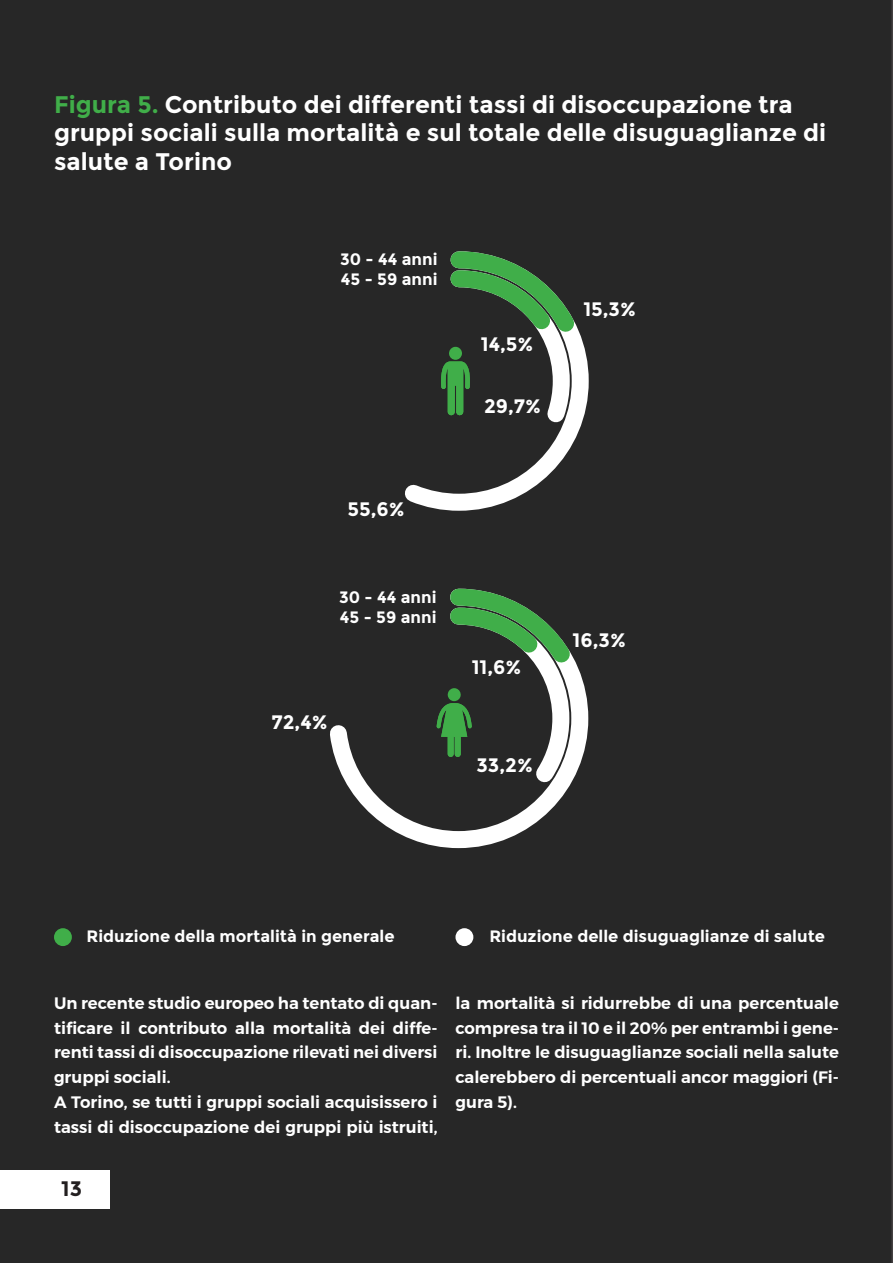
<style>
.page{position:relative;width:893px;height:1263px;background:#272727}
.page>*{position:absolute;margin:0;border:0;box-sizing:border-box;transform-origin:0 0}
.t1{font:700 24px/28.8px "Montserrat";color:#fff}
.t2{font:700 21px "Montserrat";color:#231f20}
.t3{font:700 19.5px "Montserrat";color:#fff}
.Testo{font:600 16.5px/24.8px "Montserrat";color:#fff;text-align:justify}
.Grafico_4{font:700 16.5px "Montserrat";color:#fff}
.s1{color:#40ae49}
</style>
<div class="page">
<svg style="left:319px;top:580px;width:278px;height:277px;background:#3f3f3f"></svg>
<svg style="left:391px;top:243px;width:206px;height:276px;background:#3f3f3f"></svg>
<div style="left:54px;top:928px;width:18px;height:18px;background:#40ae49;border-radius:50%"></div>
<div style="left:455px;top:928px;width:18px;height:18px;background:#fff;border-radius:50%"></div>
<svg style="left:441px;top:243px;width:148px;height:192px;background:#475c49"></svg>
<svg style="left:437px;top:580px;width:148px;height:217px;background:#4a5c4c"></svg>
<div style="left:0;top:1170px;width:110px;height:38px;background:#fff"></div>
<p class="t1" style="left:54px;top:90px;width:774px"><span class="s1">Figura 5.</span> Contributo dei differenti tassi di disoccupazione tra gruppi sociali sulla mortalità e sul totale delle disuguaglianze di salute a Torino</p>
<p class="Grafico_4" style="left:340px;top:250px;width:99px">30 - 44 anni</p>
<p class="Grafico_4" style="left:341px;top:270px;width:98px">45 - 59 anni</p>
<p class="t3" style="left:348px;top:498px;width:59px">55,6%</p>
<p class="Grafico_4" style="left:339px;top:587px;width:99px">30 - 44 anni</p>
<p class="Grafico_4" style="left:340px;top:607px;width:98px">45 - 59 anni</p>
<p class="t3" style="left:271px;top:710px;width:58px">72,4%</p>
<p class="t3" style="left:481px;top:332px;width:54px">14,5%</p>
<p class="t3" style="left:484px;top:394px;width:59px">29,7%</p>
<p class="t3" style="left:583px;top:297px;width:54px">15,3%</p>
<p class="t3" style="left:472px;top:655px;width:51px">11,6%</p>
<p class="t3" style="left:476px;top:753px;width:58px">33,2%</p>
<p class="t3" style="left:572px;top:628px;width:55px">16,3%</p>
<p class="Grafico_4" style="left:87px;top:926px;width:310px">Riduzione della mortalità in generale</p>
<p class="Grafico_4" style="left:489px;top:926px;width:337px">Riduzione delle disuguaglianze di salute</p>
<p class="Testo" style="left:54px;top:991px;width:385px">Un recente studio europeo ha tentato di quan&shy;tificare il contributo alla mortalità dei diffe&shy;renti tassi di disoccupazione rilevati nei diversi gruppi sociali.</p>
<p class="Testo" style="left:54px;top:1090px;width:385px">A Torino, se tutti i gruppi sociali acquisissero i tassi di disoccupazione dei gruppi più istruiti,</p>
<p class="t2" style="left:61px;top:1176px;width:22px">13</p>
<p class="Testo" style="left:455px;top:991px;width:385px">la mortalità si ridurrebbe di una percentuale compresa tra il 10 e il 20% per entrambi i gene&shy;ri. Inoltre le disuguaglianze sociali nella salute calerebbero di percentuali ancor maggiori (Fi&shy;gura 5).</p>
</div>
